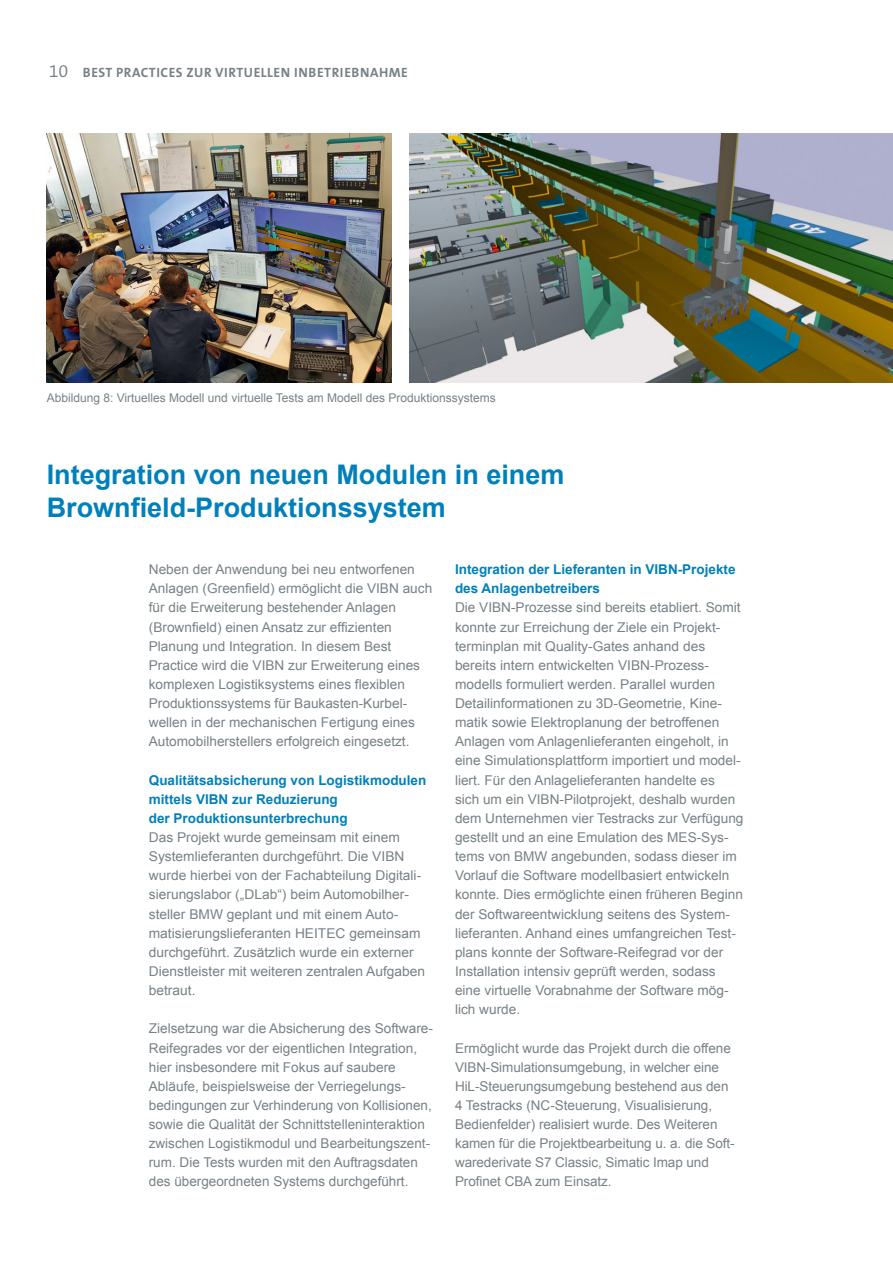
<style>
.page{position:relative;width:893px;height:1263px;background:#fff}
.page>*{position:absolute;margin:0;border:0;box-sizing:border-box;transform-origin:0 0}
.HeadlineDT{font:700 27px/33px "Arial";color:#0080bb}
.BodytextDT{font:13.5px/19.2px "Arial";color:#778186}
.ZwischenüberschriftD{font:700 13.5px/19.2px "Arial";color:#0080bb}
.t1{font:700 13.5px "The Sans B Plus W7";letter-spacing:.04em;color:#778186}
.Bildunterschrift{font:12px "Arial";color:#778186}
.s1{font-family:"The Sans B Plus W4";font-weight:300;font-size:18px}
</style>
<div class="page">
<img style="left:47px;top:134px;width:345px;height:249px">
<img style="left:409px;top:134px;width:484px;height:249px">
<p class="t1" style="left:49px;top:63px;width:360px"><span class="s1">10</span> BEST PRACTICES ZUR VIRTUELLEN INBETRIEBNAHME</p>
<p class="Bildunterschrift" style="left:47px;top:390px;width:451px">Abbildung 8: Virtuelles Modell und virtuelle Tests am Modell des Produktionssystems</p>
<p class="HeadlineDT" style="left:47px;top:458px;width:519px">Integration von neuen Modulen in einem<br>Brownfield-Produktionssystem</p>
<p class="BodytextDT" style="left:149px;top:560px;width:285px">Neben der Anwendung bei neu entworfenen Anlagen (Greenfield) ermöglicht die VIBN auch für die Erweiterung bestehender Anlagen (Brownfield) einen Ansatz zur effizienten Planung und Integration. In diesem Best Practice wird die VIBN zur Erweiterung eines komplexen Logistiksystems eines flexiblen Produktionssystems für Baukasten-Kurbel&shy;wellen in der mechanischen Fertigung eines Automobilherstellers erfolgreich eingesetzt.</p>
<p class="ZwischenüberschriftD" style="left:149px;top:771px;width:279px">Qualitätsabsicherung von Logistikmodulen mittels VIBN zur Reduzierung<br>der Produktionsunterbrechung</p>
<p class="BodytextDT" style="left:149px;top:828px;width:278px">Das Projekt wurde gemeinsam mit einem Systemlieferanten durchgeführt. Die VIBN wurde hierbei von der Fachabteilung Digitali&shy;sierungslabor („DLab“) beim Automobilher&shy;steller BMW geplant und mit einem Auto&shy;matisierungslieferanten HEITEC gemeinsam durchgeführt. Zusätzlich wurde ein externer Dienstleister mit weiteren zentralen Aufgaben betraut.</p>
<p class="BodytextDT" style="left:149px;top:1019px;width:286px">Zielsetzung war die Absicherung des Software-Reifegrades vor der eigentlichen Integration, hier insbesondere mit Fokus auf saubere Abläufe, beispielsweise der Verriegelungs&shy;bedingungen zur Verhinderung von Kollisionen, sowie die Qualität der Schnittstelleninteraktion zwischen Logistikmodul und Bearbeitungszent&shy;rum. Die Tests wurden mit den Auftragsdaten des übergeordneten Systems durchgeführt.</p>
<p class="ZwischenüberschriftD" style="left:455px;top:560px;width:282px">Integration der Lieferanten in VIBN-Projekte des Anlagenbetreibers</p>
<p class="BodytextDT" style="left:455px;top:598px;width:290px">Die VIBN-Prozesse sind bereits etabliert. Somit konnte zur Erreichung der Ziele ein Projekt&shy;terminplan mit Quality-Gates anhand des bereits intern entwickelten VIBN-Prozess&shy;modells formuliert werden. Parallel wurden Detailinformationen zu 3D-Geometrie, Kine&shy;matik sowie Elektroplanung der betroffenen Anlagen vom Anlagenlieferanten eingeholt, in eine Simulationsplattform importiert und model&shy;liert. Für den Anlagelieferanten handelte es<br>sich um ein VIBN-Pilotprojekt, deshalb wurden dem Unternehmen vier Testracks zur Verfügung gestellt und an eine Emulation des MES-Sys&shy;tems von BMW angebunden, sodass dieser im Vorlauf die Software modellbasiert entwickeln konnte. Dies ermöglichte einen früheren Beginn der Softwareentwicklung seitens des System&shy;lieferanten. Anhand eines umfangreichen Test&shy;plans konnte der Software-Reifegrad vor der Installation intensiv geprüft werden, sodass eine virtuelle Vorabnahme der Software mög&shy;lich wurde.</p>
<p class="BodytextDT" style="left:455px;top:1038px;width:281px">Ermöglicht wurde das Projekt durch die offene VIBN-Simulationsumgebung, in welcher eine HiL-Steuerungsumgebung bestehend aus den 4 Testracks (NC-Steuerung, Visualisierung, Bedienfelder) realisiert wurde. Des Weiteren kamen für die Projektbearbeitung u. a. die Soft&shy;warederivate S7 Classic, Simatic Imap und Profinet CBA zum Einsatz.</p>
</div>
